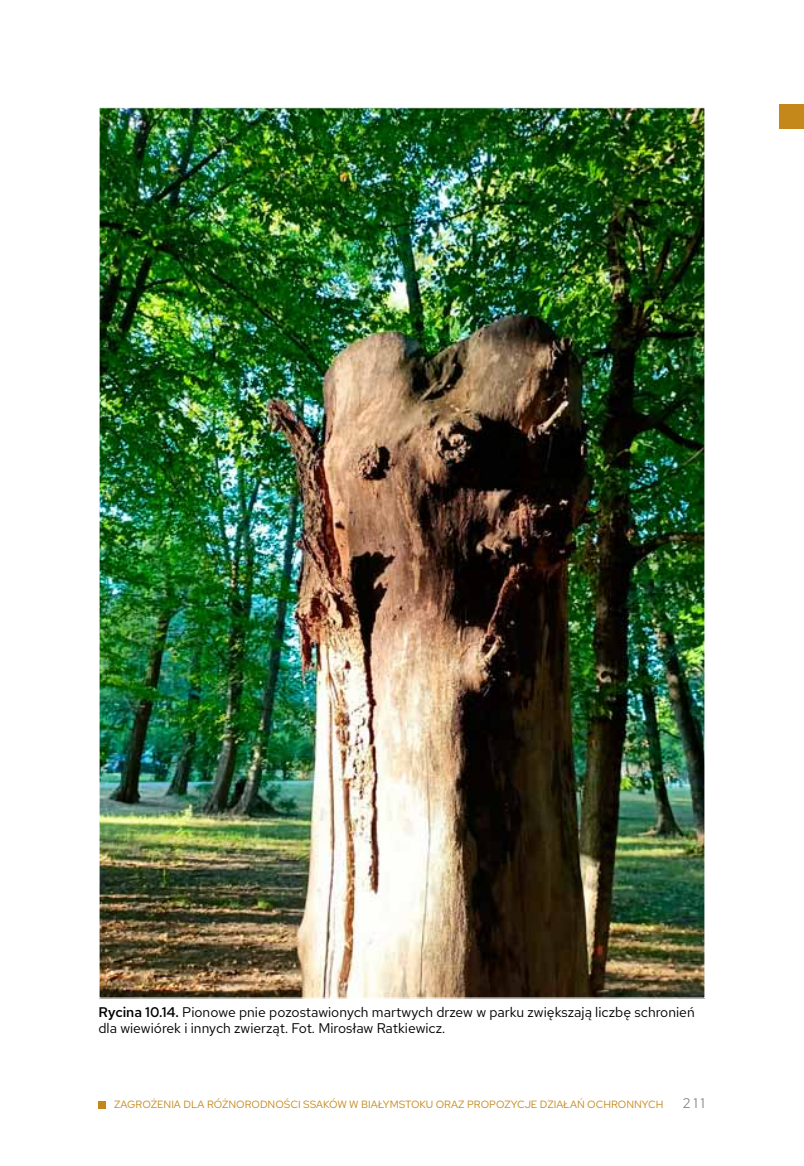
<style>
.page{position:relative;width:804px;height:1166px;background:#fff}
.page>*{position:absolute;margin:0;border:0;box-sizing:border-box;transform-origin:0 0}
.t1{font:14px/15.8px "Red Hat Text";color:#000}
.t2{font:14px "Red Hat Text";color:#878787}
.t3{font:10.5px "Red Hat Text";color:#c48719}
.s1{font-weight:500}
</style>
<div class="page">
<div style="left:779px;top:104px;width:25px;height:25px;background:#c48719"></div>
<div style="left:98px;top:1101px;width:8px;height:7px;background:#c48719"></div>
<img style="left:100px;top:109px;width:603px;height:887px">
<p class="t1" style="left:98px;top:1004px;width:597px"><span class="s1">Rycina 10.14.</span> Pionowe pnie pozostawionych martwych drzew w parku zwiększają liczbę schronień dla wiewiórek i innych zwierząt. Fot. Mirosław Ratkiewicz.</p>
<p class="t3" style="left:114px;top:1098px;width:550px">ZAGROŻENIA DLA RÓŻNORODNOŚCI SSAKÓW W BIAŁYMSTOKU ORAZ PROPOZYCJE DZIAŁAŃ OCHRONNYCH</p>
<p class="t2" style="left:683px;top:1094px;width:23px">211</p>
</div>
